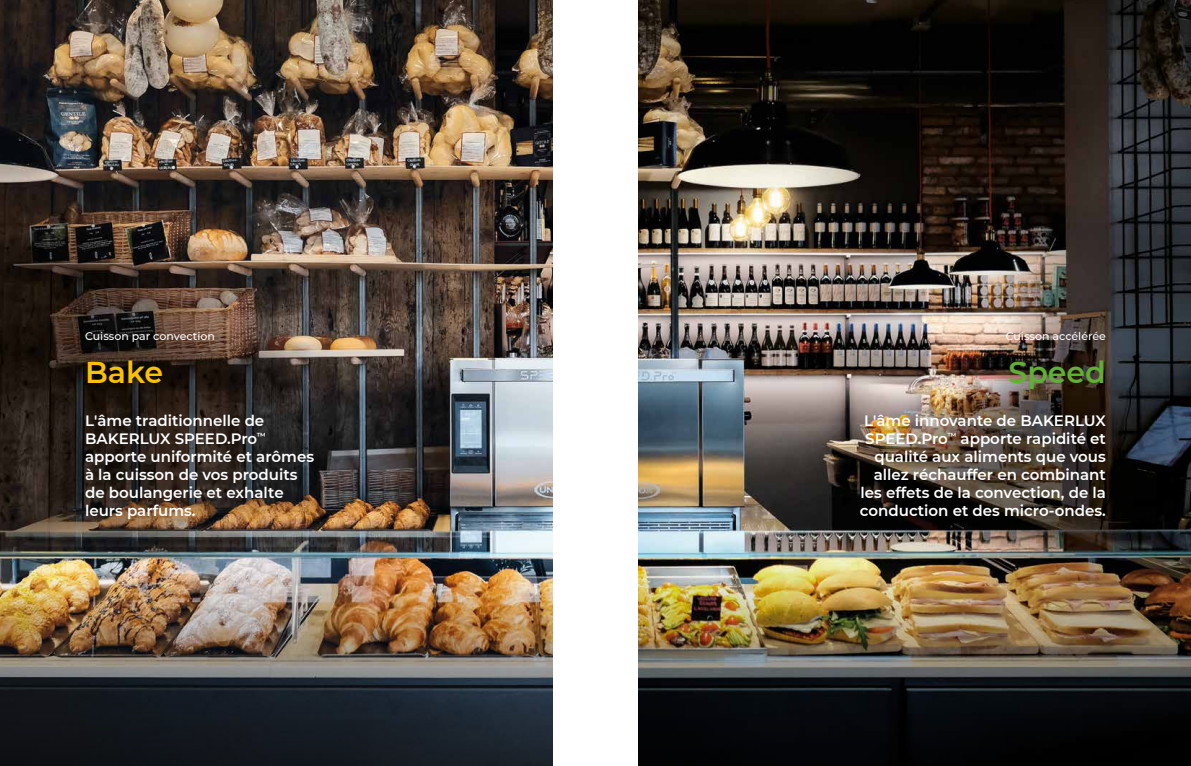
<style>
.page{position:relative;width:1191px;height:766px;background:#fff}
.page>*{position:absolute;margin:0;border:0;box-sizing:border-box;transform-origin:0 0}
.t1{font:600 30px "Montserrat";color:#5eb132}
.t2{font:600 30px "Montserrat";color:#fdc100}
.t3{font:600 15px/18px "Montserrat";color:#fff}
.t4{font:500 11px "Montserrat";color:#fff}
</style>
<div class="page">
<img style="left:0;top:0;width:553px;height:383px">
<img style="left:638px;top:0;width:553px;height:383px">
<img style="left:0;top:383px;width:553px;height:382px">
<img style="left:638px;top:383px;width:553px;height:382px">
<p class="t4" style="left:85px;top:328px;width:131px">Cuisson par convection</p>
<p class="t4" style="left:1005px;top:328px;width:102px">Cuisson accélérée</p>
<h1 class="t2" style="left:85px;top:351px;width:80px">Bake</h1>
<h1 class="t1" style="left:1008px;top:351px;width:99px">Speed</h1>
<p class="t3" style="left:85px;top:411px;width:230px">L'âme traditionnelle de<br>BAKERLUX SPEED.Pro<sup>™ </sup>apporte uniformité et arômes à la cuisson de vos produits de boulangerie et exhalte leurs parfums.</p>
<p class="t3" style="left:860px;top:411px;width:247px;text-align:right">L'âme innovante de BAKERLUX<br>SPEED.Pro<sup>™</sup> apporte rapidité et qualité aux aliments que vous allez réchauffer en combinant les effets de la convection, de la conduction et des micro-ondes.</p>
</div>
